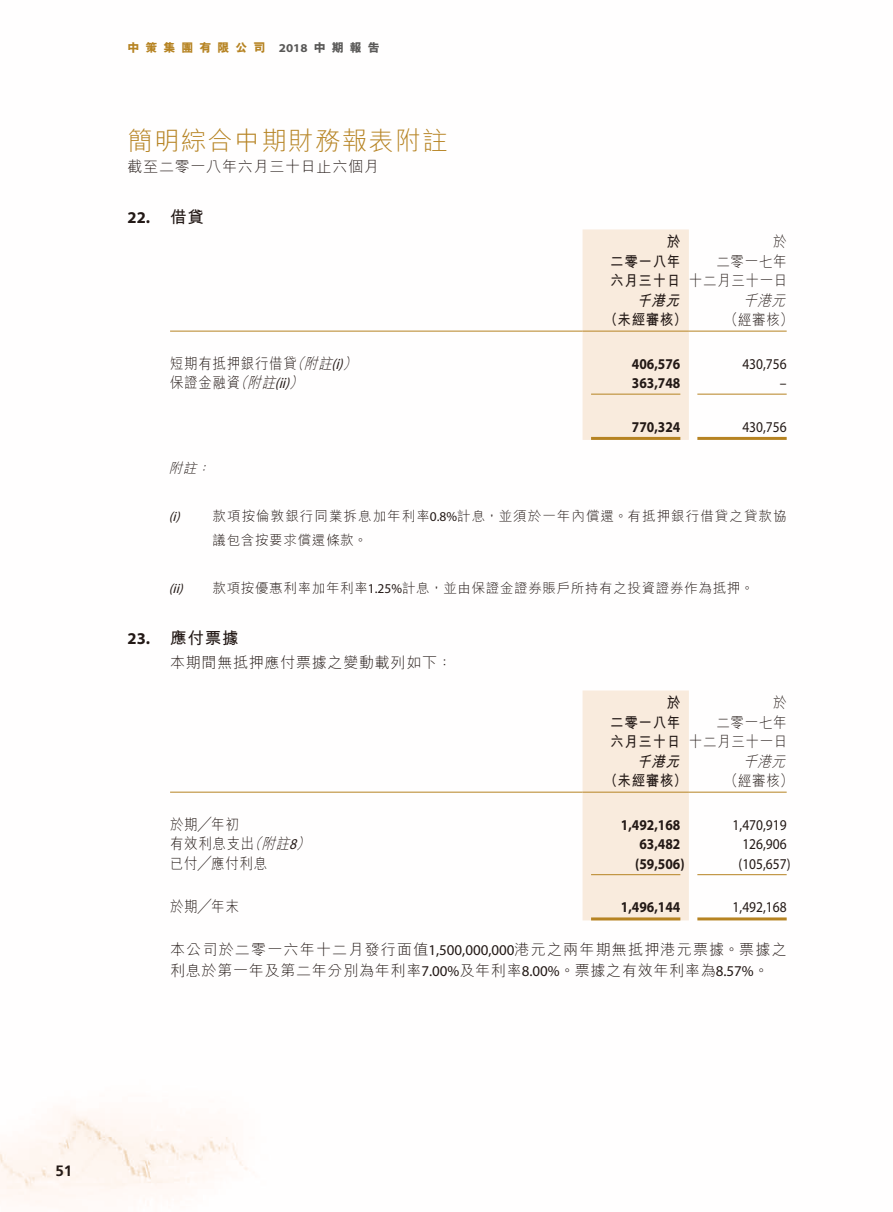
<style>
.page{position:relative;width:893px;height:1212px;background:#fff}
.page>*{position:absolute;margin:0;border:0;box-sizing:border-box;transform-origin:0 0}
.t1{font:300 25.5px "M Hei HK";letter-spacing:.05em;color:#b68322}
.t2{font:700 16.5px "M Hei HK";letter-spacing:.05em;color:#231916}
.t3{font:700 16.5px "Myriad Pro";color:#231916}
.t4{font:300 15px/21px "M Hei HK";letter-spacing:.08em;color:#231916}
.t5{font:300 15px "M Hei HK";letter-spacing:.05em;color:#231916;scale:.9 1}
.t6{font:700 15px "Myriad Pro";color:#231916;scale:.9 1}
.t7{font:15px "Myriad Pro";color:#231916;scale:.9 1}
.t8{font:300 15px "M Hei HK";letter-spacing:.05em;color:#231916}
.t9{font:700 15px "M Hei HK";letter-spacing:.05em;color:#231916;scale:.9 1}
.t10{font:italic 300 15px "M Hei HK";color:#231916;scale:.9 1}
.t11{font:italic 15px "Myriad Pro";color:#231916;scale:.9 1}
.t12{font:italic 700 15px "M Hei HK";color:#231916;scale:.9 1}
.t13{font:700 15px "Frutiger LT Std";color:#231916}
.t14{font:300 13.5px "M Hei HK";letter-spacing:.05em;color:#231916}
.t15{font:300 13.5px "M Hei HK";letter-spacing:.08em;color:#231916}
.t16{font:italic 13.5px "Myriad Pro";color:#231916}
.t17{font:italic 300 13.5px "M Hei HK";color:#231916}
.t18{font:800 12px "M Hei HK";color:#b68322}
.t19{font:800 12px "M Hei HK";color:#595857}
.t20{font:700 semi-expanded 12px "Myriad Pro";color:#595857}
.s1{font-family:"M Hei HK";font-weight:300}
.s2{font-family:"Myriad Pro";font-weight:400}
</style>
<div class="page">
<img style="left:0;top:230px;width:787px;height:974px">
<div style="left:583px;top:229px;width:106px;height:211px;background:#f9ebdd"></div>
<hr style="left:170px;top:331px;width:413px;height:1px;background:#b68322">
<hr style="left:583px;top:331px;width:106px;height:1px;background:#b68322">
<hr style="left:689px;top:331px;width:98px;height:1px;background:#b68322">
<hr style="left:591px;top:394px;width:89px;height:1px;background:#b68322">
<hr style="left:697px;top:394px;width:90px;height:1px;background:#b68322">
<hr style="left:591px;top:437px;width:89px;height:3px;background:#b68322">
<hr style="left:697px;top:437px;width:90px;height:3px;background:#b68322">
<div style="left:583px;top:690px;width:106px;height:230px;background:#f9ebdd"></div>
<hr style="left:170px;top:792px;width:413px;height:1px;background:#b68322">
<hr style="left:583px;top:792px;width:106px;height:1px;background:#b68322">
<hr style="left:689px;top:792px;width:98px;height:1px;background:#b68322">
<hr style="left:591px;top:874px;width:89px;height:1px;background:#b68322">
<hr style="left:697px;top:874px;width:90px;height:1px;background:#b68322">
<hr style="left:591px;top:917px;width:89px;height:3px;background:#b68322">
<hr style="left:697px;top:917px;width:90px;height:3px;background:#b68322">
<p class="t18" style="left:200px;top:39px;width:13px">有</p>
<p class="t18" style="left:146px;top:39px;width:13px">策</p>
<p class="t18" style="left:164px;top:39px;width:13px">集</p>
<p class="t18" style="left:236px;top:39px;width:13px">公</p>
<p class="t18" style="left:128px;top:39px;width:13px">中</p>
<p class="t18" style="left:254px;top:39px;width:13px">司</p>
<p class="t18" style="left:218px;top:39px;width:13px">限</p>
<p class="t18" style="left:182px;top:39px;width:13px">團</p>
<p class="t19" style="left:314px;top:39px;width:67px">中期報告</p>
<p class="t20" style="left:279px;top:40px;width:30px">2018</p>
<h1 class="t1" style="left:128px;top:123px;width:322px">簡明綜合中期財務報表附註</h1>
<p class="t8" style="left:128px;top:156px;width:253px">截至二零一八年六月三十日止六個月</p>
<p class="t2" style="left:170px;top:205px;width:35px">借貸</p>
<p class="t3" style="left:128px;top:207px;width:24px">22.</p>
<p class="t5" style="left:170px;top:353px;width:142px">短期有抵押銀行借貸</p>
<p class="t10" style="left:290px;top:353px;width:22px">（</p>
<p class="t11" style="left:332px;top:354px;width:34px"><span class="s1">(</span>(i(</p>
<p class="t10" style="left:304px;top:353px;width:38px">附註</p>
<p class="t10" style="left:234px;top:372px;width:22px">（</p>
<p class="t11" style="left:275px;top:374px;width:38px"><span class="s1">(</span>(i i(</p>
<p class="t10" style="left:247px;top:372px;width:38px">附註</p>
<p class="t5" style="left:170px;top:372px;width:80px">保證金融資</p>
<p class="t17" style="left:169px;top:458px;width:34px">附註</p>
<p class="t17" style="left:196px;top:458px;width:20px">：</p>
<p class="t9" style="left:667px;top:231px;width:16px">於</p>
<p class="t5" style="left:773px;top:231px;width:16px">於</p>
<p class="t9" style="left:610px;top:250px;width:79px">二零一八年</p>
<p class="t5" style="left:716px;top:250px;width:79px">二零一七年</p>
<p class="t9" style="left:610px;top:270px;width:79px">六月三十日</p>
<p class="t5" style="left:689px;top:270px;width:111px">十二月三十一日</p>
<p class="t12" style="left:637px;top:289px;width:54px">千港元</p>
<p class="t10" style="left:743px;top:289px;width:54px">千港元</p>
<p class="t9" style="left:604px;top:309px;width:94px">（未經審核）</p>
<p class="t5" style="left:725px;top:309px;width:78px">（經審核(</p>
<p class="t6" style="left:632px;top:354px;width:55px">406,576</p>
<p class="t7" style="left:742px;top:354px;width:51px">430,756</p>
<p class="t6" style="left:632px;top:373px;width:55px">363,748</p>
<p class="t7" style="left:780px;top:374px;width:9px">–</p>
<p class="t6" style="left:632px;top:417px;width:55px">770,324</p>
<p class="t7" style="left:742px;top:417px;width:51px">430,756</p>
<p class="t3" style="left:128px;top:627px;width:24px">23.</p>
<p class="t16" style="left:169px;top:508px;width:17px">)i(</p>
<p class="t15" style="left:213px;top:506px;width:576px">款項按倫敦銀行同業拆息加年利率<span class="s2">0.8%</span>計息，並須於一年內償還。有抵押銀行借貸之貸款協</p>
<p class="t14" style="left:213px;top:530px;width:156px">議包含按要求償還條款。</p>
<p class="t14" style="left:213px;top:578px;width:543px">款項按優惠利率加年利率<span class="s2">1.25%</span>計息，並由保證金證券賬戶所持有之投資證券作為抵押。</p>
<p class="t16" style="left:169px;top:580px;width:20px">)i i(</p>
<p class="t2" style="left:170px;top:626px;width:70px">應付票據</p>
<p class="t8" style="left:170px;top:651px;width:283px">本期間無抵押應付票據之變動載列如下：</p>
<p class="t9" style="left:667px;top:692px;width:16px">於</p>
<p class="t5" style="left:773px;top:692px;width:16px">於</p>
<p class="t9" style="left:610px;top:711px;width:79px">二零一八年</p>
<p class="t5" style="left:716px;top:711px;width:79px">二零一七年</p>
<p class="t9" style="left:610px;top:731px;width:79px">六月三十日</p>
<p class="t5" style="left:689px;top:731px;width:111px">十二月三十一日</p>
<p class="t12" style="left:637px;top:750px;width:54px">千港元</p>
<p class="t10" style="left:743px;top:750px;width:54px">千港元</p>
<p class="t9" style="left:604px;top:770px;width:94px">（未經審核）</p>
<p class="t5" style="left:725px;top:770px;width:78px">（經審核(</p>
<p class="t5" style="left:170px;top:813px;width:78px">於期╱年初</p>
<p class="t6" style="left:621px;top:815px;width:68px">1,492,168</p>
<p class="t7" style="left:733px;top:815px;width:62px">1,470,919</p>
<p class="t10" style="left:248px;top:833px;width:22px">（</p>
<p class="t10" style="left:289px;top:833px;width:30px">(<span class="s2">8</span></p>
<p class="t10" style="left:261px;top:833px;width:38px">附註</p>
<p class="t5" style="left:170px;top:833px;width:95px">有效利息支出</p>
<p class="t6" style="left:639px;top:834px;width:47px">63,482</p>
<p class="t7" style="left:742px;top:835px;width:51px">126,906</p>
<p class="t5" style="left:170px;top:852px;width:110px">已付╱應付利息</p>
<p class="t6" style="left:635px;top:854px;width:56px">)59,506(</p>
<p class="t7" style="left:738px;top:854px;width:59px">)105,657(</p>
<p class="t5" style="left:170px;top:896px;width:78px">於期╱年末</p>
<p class="t4" style="left:170px;top:938px;width:618px">本公司於二零一六年十二月發行面值<span class="s2">1,500,000,000</span>港元之兩年期無抵押港元票據。票據之利息於第一年及第二年分別為年利率<span class="s2">7.00%</span>及年利率<span class="s2">8.00%</span>。票據之有效年利率為<span class="s2">8.57%</span>。</p>
<p class="t6" style="left:621px;top:897px;width:68px">1,496,144</p>
<p class="t7" style="left:733px;top:898px;width:62px">1,492,168</p>
<p class="t13" style="left:55px;top:1161px;width:18px">51</p>
</div>
